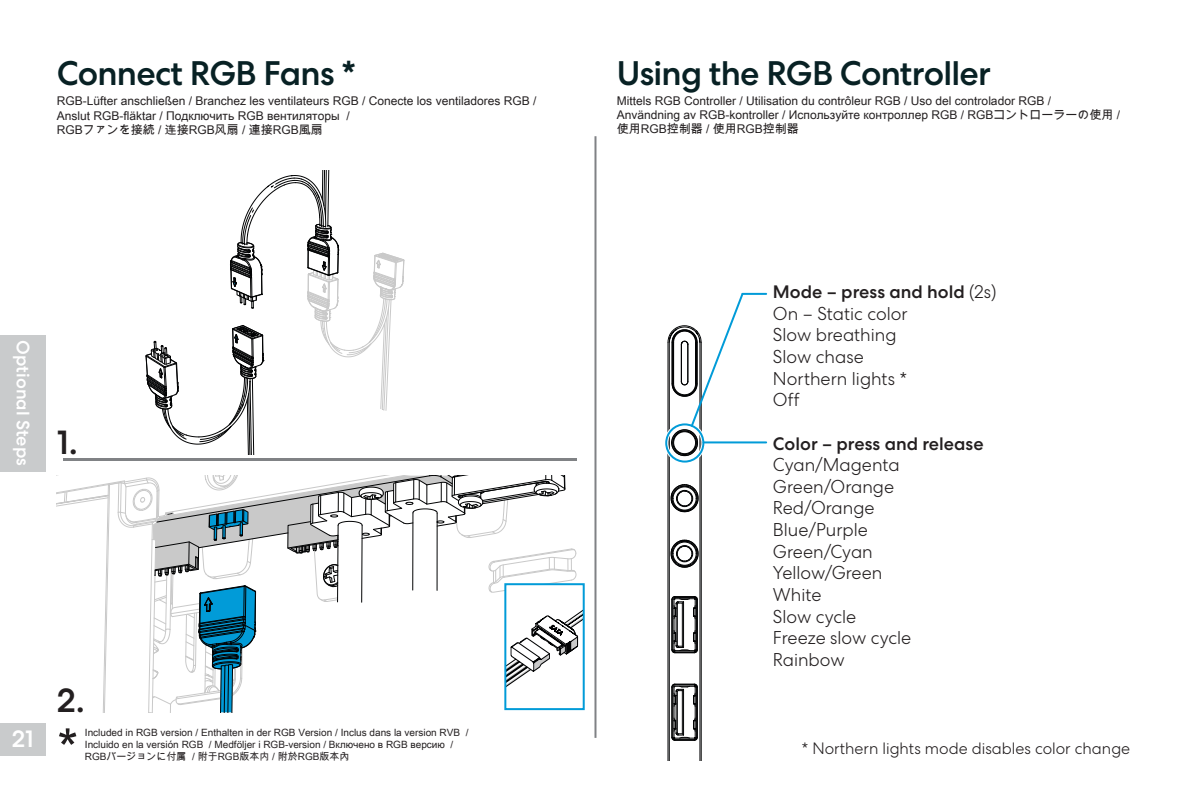
<style>
.page{position:relative;width:1191px;height:806px;background:#fff}
.page>*{position:absolute;margin:0;border:0;box-sizing:border-box;transform-origin:0 0}
.Header_mini_contents{font:54px "Arial Unicode MS";color:#231f20}
.Header_2{font:500 34px "Centra No 2";letter-spacing:-.025em;color:#082124}
.Header_2-2{font:500 34px "Centra No 2";color:#231f20}
.t1{font:500 24px "Centra No 2";color:#fff}
.Header_in_steps{font:300 18px "Centra No 2";color:#231f20}
.Header_in_steps-2{font:500 18px "Centra No 2";color:#231f20}
.Header_4{font:500 18px "Centra No 2";color:#fff}
.Header_in_steps-3{font:300 16px "Centra No 2";color:#231f20}
.Header_mini{font:12px "Arial Unicode MS";color:#231f20}
.Header_mini_contents-2{font:10px "Arial Unicode MS";color:#231f20}
.s1{font-weight:300}
</style>
<div class="page">
<div style="left:0;top:722px;width:45px;height:32px;background:#c9cbcc"></div>
<hr style="left:594px;top:136px;width:2px;height:601px;background:#808285">
<div style="left:0;top:334px;width:45px;height:137px;background:#c9cbcc"></div>
<svg style="left:57px;top:170px;width:528px;height:541px"></svg>
<div style="left:504px;top:583px;width:80px;height:126px;border:2px solid #019bd8"></div>
<div style="left:664px;top:422px;width:41px;height:41px;border:4px solid #fff;border-radius:50%"></div>
<div style="left:665px;top:423px;width:39px;height:39px;border:2px solid #019bd8;border-radius:50%"></div>
<svg style="left:667px;top:292px;width:78px;height:467px"></svg>
<hr style="left:703px;top:441px;width:63px;height:2px;background:#019bd8">
<hr style="left:742px;top:293px;width:24px;height:2px;background:#019bd8">
<p class="Header_2" style="left:57px;top:54px;width:301px">Connect RGB Fans *</p>
<p class="Header_mini" style="left:57px;top:92px;width:481px">RGB-Lüfter anschließen / Branchez les ventilateurs RGB / Conecte los ventiladores RGB /</p>
<p class="Header_mini" style="left:57px;top:107px;width:294px">Anslut RGB-fläktar / Подключить RGB вентиляторы /</p>
<p class="Header_mini" style="left:57px;top:121px;width:268px">RGBファンを接続 / 连接RGB风扇 / 連接RGB風扇</p>
<p class="Header_4" style="left:34px;top:340px;width:127px;rotate:90deg">Optional Steps</p>
<p class="Header_2-2" style="left:57px;top:422px;width:23px">1.</p>
<h3 class="t1" style="left:12px;top:724px;width:23px">21</h3>
<p class="Header_2-2" style="left:57px;top:679px;width:30px">2.</p>
<p class="Header_mini_contents" style="left:57px;top:709px;width:23px">*</p>
<p class="Header_mini_contents-2" style="left:85px;top:724px;width:385px">Included in RGB version / Enthalten in der RGB Version / Inclus dans la version RVB /</p>
<p class="Header_mini_contents-2" style="left:85px;top:736px;width:370px">Incluido en la versión RGB / Medföljer i RGB-version / Включено в RGB версию /</p>
<p class="Header_mini_contents-2" style="left:85px;top:748px;width:266px">RGBバージョンに付属 / 附于RGB版本内 / 附於RGB版本內</p>
<p class="Header_2" style="left:617px;top:53px;width:376px">Using the RGB Controller</p>
<p class="Header_mini" style="left:617px;top:91px;width:436px">Mittels RGB Controller / Utilisation du contrôleur RGB / Uso del controlador RGB /</p>
<p class="Header_mini" style="left:617px;top:106px;width:505px">Användning av RGB-kontroller / Используйте контроллер RGB / RGBコントローラーの使用 /</p>
<p class="Header_mini" style="left:617px;top:120px;width:184px">使用RGB控制器 / 使用RGB控制器</p>
<p class="Header_in_steps-2" style="left:773px;top:281px;width:225px">Mode – press and hold <span class="s1">(2s)</span></p>
<p class="Header_in_steps" style="left:773px;top:303px;width:136px">On – Static color</p>
<p class="Header_in_steps" style="left:773px;top:324px;width:125px">Slow breathing</p>
<p class="Header_in_steps" style="left:773px;top:346px;width:92px">Slow chase</p>
<p class="Header_in_steps" style="left:773px;top:368px;width:135px">Northern lights *</p>
<p class="Header_in_steps" style="left:773px;top:389px;width:28px">Off</p>
<p class="Header_in_steps-2" style="left:773px;top:432px;width:212px">Color – press and release</p>
<p class="Header_in_steps" style="left:773px;top:454px;width:128px">Cyan/Magenta</p>
<p class="Header_in_steps" style="left:773px;top:476px;width:123px">Green/Orange</p>
<p class="Header_in_steps" style="left:773px;top:497px;width:103px">Red/Orange</p>
<p class="Header_in_steps" style="left:773px;top:519px;width:96px">Blue/Purple</p>
<p class="Header_in_steps" style="left:773px;top:540px;width:101px">Green/Cyan</p>
<p class="Header_in_steps" style="left:773px;top:562px;width:111px">Yellow/Green</p>
<p class="Header_in_steps" style="left:773px;top:584px;width:50px">White</p>
<p class="Header_in_steps" style="left:773px;top:605px;width:85px">Slow cycle</p>
<p class="Header_in_steps" style="left:773px;top:627px;width:140px">Freeze slow cycle</p>
<p class="Header_in_steps" style="left:773px;top:648px;width:73px">Rainbow</p>
<p class="Header_in_steps-3" style="left:802px;top:739px;width:330px">* Northern lights mode disables color change</p>
</div>
